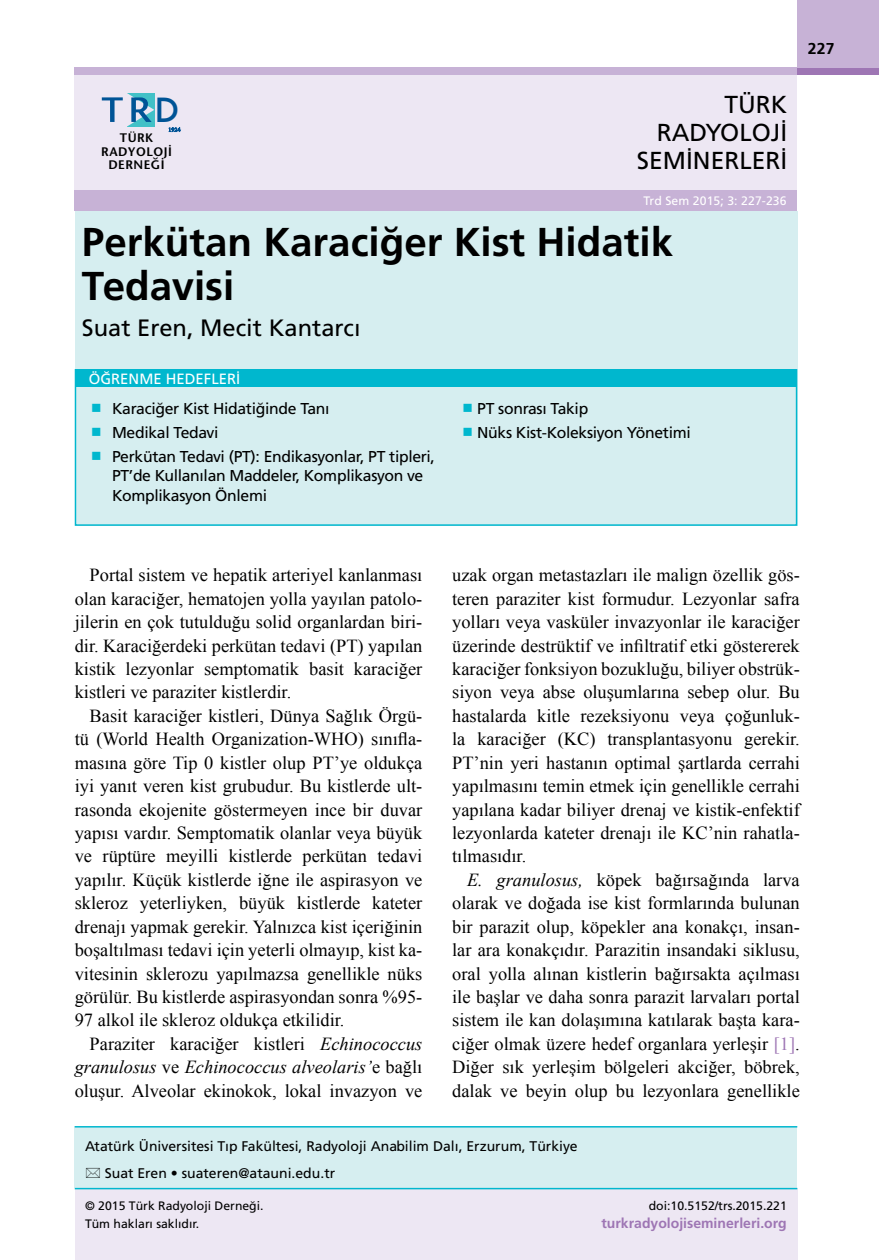
<style>
.page{position:relative;width:879px;height:1260px;background:#fff}
.page>*{position:absolute;margin:0;border:0;box-sizing:border-box;transform-origin:0 0}
.t1{font:40.25px/43.8px "Frutiger Bold Tr";color:#000}
.t2{font:500 32.55px "Futura";color:#005496;scale:1.05 1}
.t3{font:24.5px/28px "Frutiger Normal Tr";color:#000;text-align:right}
.t4{font:23.62px "Frutiger Normal Tr";color:#000}
.t5{font:18.38px/23.4px "Times New Roman";color:#000;text-align:justify}
.t6{font:15.75px/24.2px "Frutiger Normal Tr";letter-spacing:-.02em;color:#000}
.t7{font:15.75px "Frutiger Bold Tr";color:#000}
.t8{font:14.88px "Frutiger Normal Tr";color:#fff}
.t9{font:14px/27.5px "Frutiger Normal Tr";color:#000}
.t10{font:14px "Frutiger Bold Tr";color:#9e76b4}
.t11{font:14px/24.2px "Wingdings";color:#00b7ce;text-align:justify}
.t12{font:600 12.42px/13.5px "Stone Sans Std";letter-spacing:.04em;color:#000;text-align:center}
.t13{font:12.25px "Frutiger Normal Tr";color:#000}
.t14{font:12.25px "Frutiger Normal Tr";letter-spacing:.005em;color:#fff}
.s1{font-style:italic}
.s2{color:#9e76b4}
</style>
<div class="page">
<div style="left:74px;top:75px;width:722px;height:115px;background:#ede7f3"></div>
<div style="left:74px;top:190px;width:722px;height:21px;background:#c7b2d6"></div>
<div style="left:75px;top:211px;width:721px;height:315px;background:#d6eef0"></div>
<div style="left:75px;top:369px;width:720px;height:18px;background:#00b7ce"></div>
<div style="left:75px;top:1126px;width:721px;height:62px;background:#d6eef0"></div>
<hr style="left:75px;top:1126px;width:721px;height:2px;background:#00b7ce">
<div style="left:75px;top:1189px;width:721px;height:71px;background:#ede7f3"></div>
<hr style="left:75px;top:1188px;width:721px;height:1px;background:#00b7ce">
<svg style="left:169px;top:128px;width:11px;height:4px"></svg>
<svg style="left:102px;top:93px;width:52px;height:34px"></svg>
<div style="left:74px;top:68px;width:722px;height:7px;background:#c7b2d6"></div>
<div style="left:796px;top:68px;width:82px;height:7px;background:#9e76b4"></div>
<div style="left:796px;top:0;width:82px;height:68px;background:#c7b2d6"></div>
<h2 class="t2" style="left:154px;top:87px;width:25px">D</h2>
<p class="t12" style="left:101px;top:131px;width:72px">TÜRK<br>RADYOLOJİ<br>DERNEĞİ</p>
<h3 class="t3" style="left:636px;top:90px;width:152px">TÜRK<br>RADYOLOJİ<br>SEMİNERLERİ</h3>
<p class="t14" style="left:643px;top:193px;width:144px">Trd Sem 2015; 3: 227-236</p>
<h1 class="t1" style="left:82px;top:219px;width:592px">Perkütan Karaciğer Kist Hidatik<br>Tedavisi</h1>
<p class="t4" style="left:82px;top:314px;width:280px">Suat Eren, Mecit Kantarcı</p>
<p class="t8" style="left:89px;top:370px;width:153px">ÖĞRENME HEDEFLERİ</p>
<p class="t11" style="left:91px;top:396px;width:12px">■ ■ ■</p>
<p class="t6" style="left:477px;top:396px;width:215px">PT sonrası Takip<br>Nüks Kist-Koleksiyon Yönetimi</p>
<p class="t6" style="left:112px;top:396px;width:324px">Karaciğer Kist Hidatiğinde Tanı<br>Medikal Tedavi<br>Perkütan Tedavi (PT): Endikasyonlar, PT tipleri,</p>
<p class="t6" style="left:112px;top:466px;width:312px;line-height:19.2px">PT’de Kullanılan Maddeler, Komplikasyon ve<br>Komplikasyon Önlemi</p>
<p class="t7" style="left:807px;top:39px;width:28px">227</p>
<p class="t5" style="left:75px;top:563px;width:349px;text-indent:15px">Portal sistem ve hepatik arteriyel kanlanması olan karaciğer, hematojen yolla yayılan patolo&shy;jilerin en çok tutulduğu solid organlardan biri&shy;dir. Karaciğerdeki perkütan tedavi (PT) yapılan kistik lezyonlar semptomatik basit karaciğer kistleri ve paraziter kistlerdir.</p>
<p class="t5" style="left:75px;top:704px;width:349px;text-indent:15px">Basit karaciğer kistleri, Dünya Sağlık Örgü&shy;tü (World Health Organization-WHO) sınıfla&shy;masına göre Tip 0 kistler olup PT’ye oldukça iyi yanıt veren kist grubudur. Bu kistlerde ult&shy;rasonda ekojenite göstermeyen ince bir duvar yapısı vardır. Semptomatik olanlar veya büyük ve rüptüre meyilli kistlerde perkütan tedavi yapılır. Küçük kistlerde iğne ile aspirasyon ve skleroz yeterliyken, büyük kistlerde kateter drenajı yapmak gerekir. Yalnızca kist içeriğinin boşaltılması tedavi için yeterli olmayıp, kist ka&shy;vitesinin sklerozu yapılmazsa genellikle nüks görülür. Bu kistlerde aspirasyondan sonra %95- 97 alkol ile skleroz oldukça etkilidir.</p>
<p class="t5" style="left:75px;top:1032px;width:349px;text-indent:15px">Paraziter karaciğer kistleri <span class="s1">Echinococcus granulosus</span> ve <span class="s1">Echinococcus alveolaris’</span>e bağlı oluşur. Alveolar ekinokok, lokal invazyon ve</p>
<p class="t5" style="left:452px;top:563px;width:349px">uzak organ metastazları ile malign özellik gös&shy;teren paraziter kist formudur. Lezyonlar safra yolları veya vasküler invazyonlar ile karaciğer üzerinde destrüktif ve infiltratif etki göstererek karaciğer fonksiyon bozukluğu, biliyer obstrük&shy;siyon veya abse oluşumlarına sebep olur. Bu hastalarda kitle rezeksiyonu veya çoğunluk&shy;la karaciğer (KC) transplantasyonu gerekir.<br>PT’nin yeri hastanın optimal şartlarda cerrahi yapılmasını temin etmek için genellikle cerrahi yapılana kadar biliyer drenaj ve kistik-enfektif lezyonlarda kateter drenajı ile KC’nin rahatla&shy;tılmasıdır.</p>
<p class="t5" style="left:452px;top:868px;width:349px;text-indent:15px"><span class="s1">E. granulosus,</span> köpek bağırsağında larva olarak ve doğada ise kist formlarında bulunan bir parazit olup, köpekler ana konakçı, insan&shy;lar ara konakçıdır. Parazitin insandaki siklusu, oral yolla alınan kistlerin bağırsakta açılması ile başlar ve daha sonra parazit larvaları portal sistem ile kan dolaşımına katılarak başta kara&shy;ciğer olmak üzere hedef organlara yerleşir <span class="s2">[1]</span>.<br>Diğer sık yerleşim bölgeleri akciğer, böbrek, dalak ve beyin olup bu lezyonlara genellikle</p>
<p class="t9" style="left:105px;top:1132px;width:474px;text-indent:-20px">Atatürk Üniversitesi Tıp Fakültesi, Radyoloji Anabilim Dalı, Erzurum, Türkiye<br>Suat Eren • suateren@atauni.edu.tr</p>
<p class="t13" style="left:85px;top:1199px;width:180px">© 2015 Türk Radyoloji Derneği.</p>
<p class="t13" style="left:648px;top:1199px;width:139px">doi:10.5152/trs.2015.221</p>
<p class="t13" style="left:85px;top:1216px;width:116px">Tüm hakları saklıdır.</p>
<p class="t10" style="left:601px;top:1214px;width:187px">turkradyolojiseminerleri.org</p>
</div>
